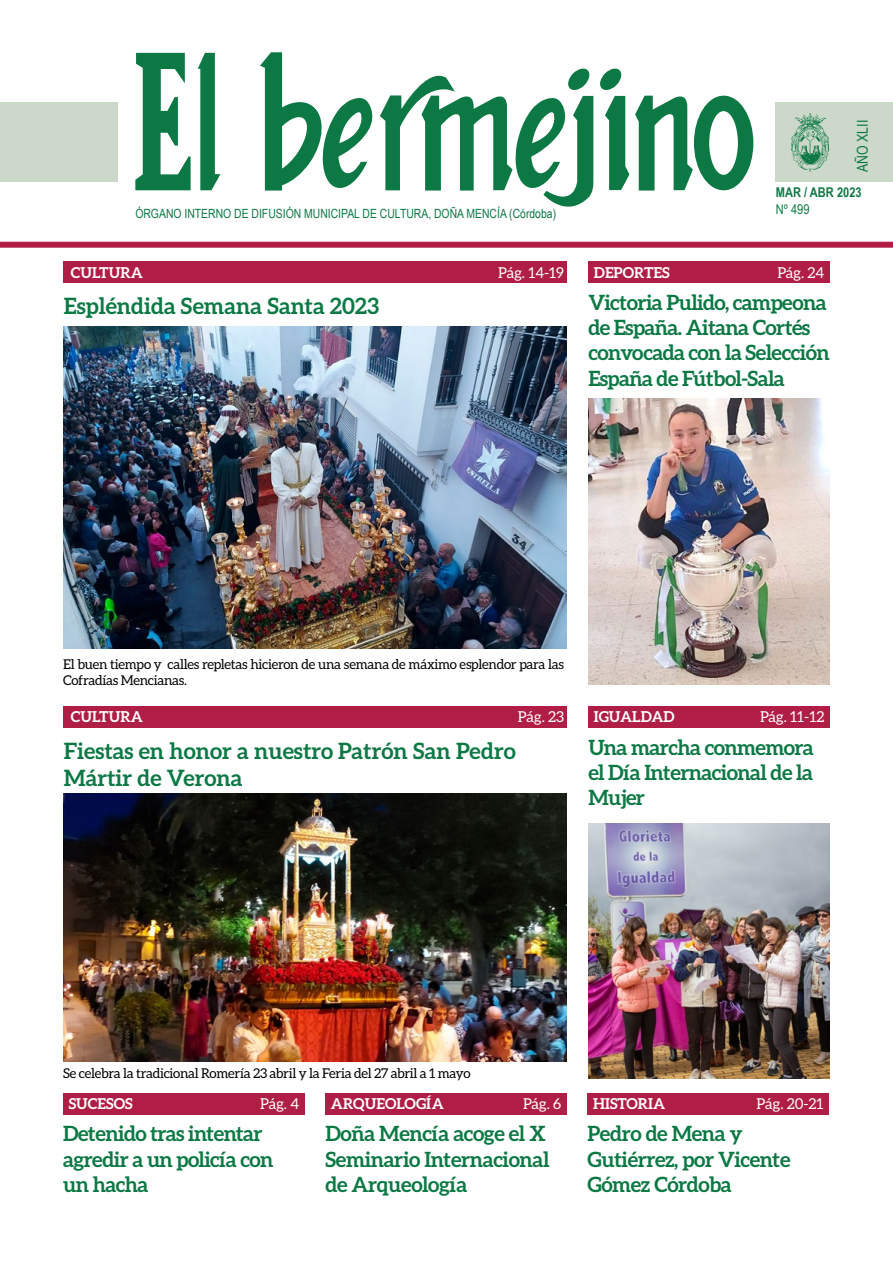
<style>
.page{position:relative;width:893px;height:1263px;background:#fff}
.page>*{position:absolute;margin:0;border:0;box-sizing:border-box;transform-origin:0 0}
.t1{font:700 22.5px/27px "Aleo";color:#0c7944}
.t2{font:700 21px/25.2px "Aleo";letter-spacing:-.03em;color:#0c7944}
.t3{font:700 15px "Aleo";color:#fff}
.t4{font:15px "Aleo";color:#fff}
.t5{font:15px "Arial Narrow";color:#0c7944}
.t6{font:13.5px/16.2px "Aleo";letter-spacing:-.02em;color:#000}
.t7{font:700 13.5px "Arial Narrow";color:#0c7944}
.t8{font:13.5px "Arial Narrow";color:#0c7944}
.t9{font:12.75px "Arial Narrow";color:#0c7944}
</style>
<div class="page">
<div style="left:0;top:242px;width:893px;height:6px;background:#b01e45"></div>
<div style="left:64px;top:262px;width:503px;height:21px;background:#b01e45"></div>
<div style="left:64px;top:707px;width:503px;height:21px;background:#b01e45"></div>
<div style="left:588px;top:1093px;width:241px;height:21px;background:#b01e45"></div>
<div style="left:325px;top:1093px;width:242px;height:21px;background:#b01e45"></div>
<div style="left:63px;top:1093px;width:242px;height:21px;background:#b01e45"></div>
<div style="left:588px;top:262px;width:242px;height:21px;background:#b01e45"></div>
<div style="left:588px;top:707px;width:242px;height:21px;background:#b01e45"></div>
<img style="left:64px;top:326px;width:503px;height:322px">
<img style="left:588px;top:824px;width:241px;height:254px">
<img style="left:588px;top:398px;width:241px;height:287px">
<div style="left:0;top:102px;width:117px;height:79px;background:#ccd8ca"></div>
<div style="left:776px;top:102px;width:117px;height:79px;background:#ccd8ca"></div>
<svg style="left:198px;top:53px;width:22px;height:137px"></svg>
<svg style="left:135px;top:53px;width:56px;height:137px"></svg>
<svg style="left:600px;top:68px;width:29px;height:122px"></svg>
<svg style="left:635px;top:95px;width:118px;height:96px"></svg>
<svg style="left:260px;top:52px;width:113px;height:139px"></svg>
<svg style="left:380px;top:68px;width:213px;height:139px"></svg>
<svg style="left:791px;top:113px;width:38px;height:59px"></svg>
<img style="left:64px;top:793px;width:503px;height:268px">
<p class="t9" style="left:135px;top:204px;width:422px">ÓRGANO INTERNO DE DIFUSIÓN MUNICIPAL DE CULTURA, DOÑA MENCÍA (Córdoba)</p>
<p class="t3" style="left:71px;top:264px;width:74px">CULTURA</p>
<p class="t4" style="left:498px;top:264px;width:67px">Pág. 14-19</p>
<p class="t1" style="left:64px;top:292px;width:317px">Espléndida Semana Santa 2023</p>
<p class="t5" style="left:851px;top:172px;width:53px;rotate:-90deg">AÑO XLII</p>
<p class="t7" style="left:776px;top:182px;width:87px">MAR / ABR 2023</p>
<p class="t8" style="left:776px;top:199px;width:35px">Nº 499</p>
<p class="t3" style="left:594px;top:264px;width:77px">DEPORTES</p>
<p class="t4" style="left:777px;top:264px;width:48px">Pág. 24</p>
<p class="t2" style="left:588px;top:289px;width:243px">Victoria Pulido, campeona de España. Aitana Cortés convocada con la Selección<br>España de Fútbol-Sala</p>
<p class="t6" style="left:63px;top:655px;width:502px">El buen tiempo y calles repletas hicieron de una semana de máximo esplendor para las<br>Cofradías Mencianas.</p>
<p class="t3" style="left:71px;top:708px;width:74px">CULTURA</p>
<p class="t4" style="left:518px;top:709px;width:48px">Pág. 23</p>
<p class="t1" style="left:64px;top:736px;width:453px">Fiestas en honor a nuestro Patrón San Pedro<br>Mártir de Verona</p>
<p class="t3" style="left:594px;top:708px;width:82px">IGUALDAD</p>
<p class="t4" style="left:760px;top:709px;width:66px">Pág. 11-12</p>
<p class="t2" style="left:588px;top:734px;width:227px;text-align:justify">Una marcha conmemora el Día Internacional de la Mujer</p>
<p class="t6" style="left:63px;top:1065px;width:409px">Se celebra la tradicional Romería 23 abril y la Feria del 27 abril a 1 mayo</p>
<p class="t3" style="left:69px;top:1095px;width:66px">SUCESOS</p>
<p class="t4" style="left:260px;top:1095px;width:40px">Pág. 4</p>
<p class="t3" style="left:331px;top:1095px;width:115px">ARQUEOLOGÍA</p>
<p class="t4" style="left:523px;top:1095px;width:40px">Pág. 6</p>
<p class="t3" style="left:593px;top:1095px;width:74px">HISTORIA</p>
<p class="t4" style="left:757px;top:1095px;width:68px">Pág. 20-21</p>
<p class="t2" style="left:63px;top:1121px;width:212px">Detenido tras intentar agredir a un policía con un hacha</p>
<p class="t2" style="left:325px;top:1121px;width:226px">Doña Mencía acoge el X<br>Seminario Internacional de Arqueología</p>
<p class="t2" style="left:588px;top:1121px;width:204px">Pedro de Mena y<br>Gutiérrez, por Vicente<br>Gómez Córdoba</p>
</div>
